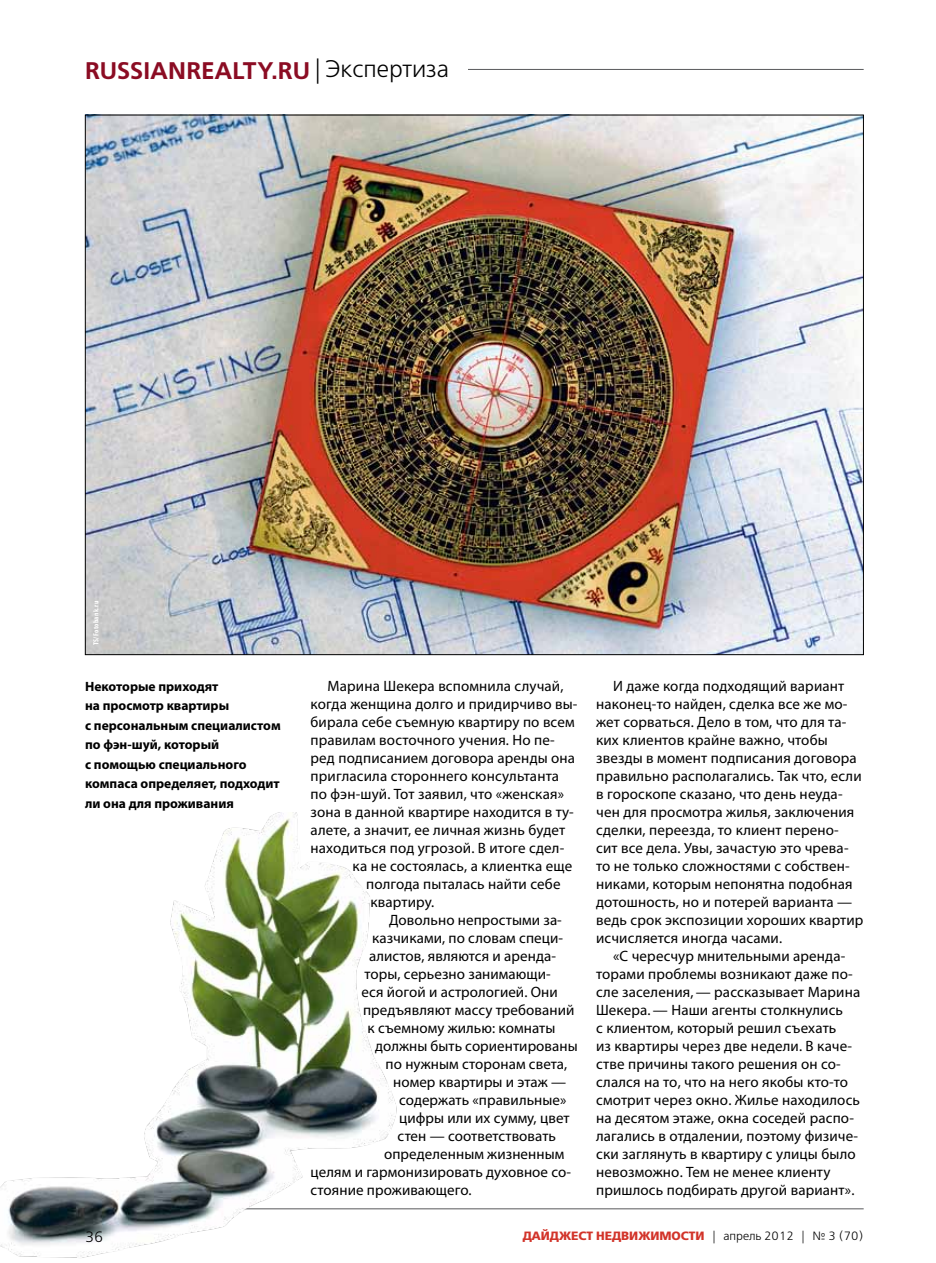
<style>
.page{position:relative;width:936px;height:1263px;background:#fff}
.page>*{position:absolute;margin:0;border:0;box-sizing:border-box;transform-origin:0 0}
.t1{font:24px "Free Set Demi C";color:#8b0c23}
.t2{font:15px/18px "Myriad Pro";letter-spacing:.01em;color:#000}
.t3{font:15px "Free Set Light C";color:#000}
.t4{font:700 13.5px/19.5px "Myriad Pro";color:#000}
.t5{font:12px "Free Set Bold C";color:#d2342a}
.t6{font:700 condensed 7.5px "Myriad Pro";letter-spacing:.04em;color:#fff}
.s1{font-family:"Free Set Light C";color:#000}
</style>
<div class="page">
<hr style="left:85px;top:1208px;width:778px;height:1px;background:#58595b">
<img style="left:87px;top:117px;width:774px;height:536px">
<hr style="left:468px;top:69px;width:395px;height:1px;background:#58595b">
<img style="left:0;top:812px;width:414px;height:446px">
<h1 class="t1" style="left:85px;top:57px;width:366px">RUSSIANREALTY.RU <span class="s1">| Экспертиза</span></h1>
<p class="t6" style="left:91px;top:645px;width:46px;rotate:-90deg">TS/Fotobank.ru</p>
<p class="t4" style="left:85px;top:676px;width:197px">Некоторые приходят<br>на просмотр квартиры<br>с персональным специалистом по фэн-шуй, который<br>с помощью специального компаса определяет, подходит ли она для проживания</p>
<p class="t3" style="left:85px;top:1229px;width:20px">36</p>
<p class="t2" style="left:327px;top:677px;width:237px">Марина Шекера вспомнила случай,</p>
<p class="t2" style="left:310px;top:695px;width:268px">когда женщина долго и придирчиво вы-</p>
<p class="t2" style="left:310px;top:713px;width:265px">бирала себе съемную квартиру по всем</p>
<p class="t2" style="left:310px;top:731px;width:246px">правилам восточного учения. Но пе-</p>
<p class="t2" style="left:310px;top:749px;width:266px">ред подписанием договора аренды она</p>
<p class="t2" style="left:310px;top:767px;width:250px">пригласила стороннего консультанта</p>
<p class="t2" style="left:310px;top:785px;width:255px">по фэн-шуй. Тот заявил, что «женская»</p>
<p class="t2" style="left:310px;top:803px;width:265px">зона в данной квартире находится в ту-</p>
<p class="t2" style="left:310px;top:821px;width:256px">алете, а значит, ее личная жизнь будет</p>
<p class="t2" style="left:310px;top:839px;width:255px">находиться под угрозой. В итоге сдел-</p>
<p class="t2" style="left:352px;top:857px;width:221px">ка не состоялась, а клиентка еще</p>
<p class="t2" style="left:366px;top:875px;width:196px">полгода пыталась найти себе</p>
<p class="t2" style="left:370px;top:893px;width:65px">квартиру.</p>
<p class="t2" style="left:389px;top:911px;width:174px">Довольно непростыми за-</p>
<p class="t2" style="left:372px;top:929px;width:192px">казчиками, по словам специ-</p>
<p class="t2" style="left:369px;top:947px;width:188px">алистов, являются и аренда-</p>
<p class="t2" style="left:364px;top:965px;width:188px">торы, серьезно занимающи-</p>
<p class="t2" style="left:361px;top:983px;width:198px">еся йогой и астрологией. Они</p>
<p class="t2" style="left:363px;top:1001px;width:213px">предъявляют массу требований</p>
<p class="t2" style="left:367px;top:1019px;width:189px">к съемному жилью: комнаты</p>
<p class="t2" style="left:375px;top:1037px;width:204px">должны быть сориентированы</p>
<p class="t2" style="left:385px;top:1055px;width:183px">по нужным сторонам света,</p>
<p class="t2" style="left:393px;top:1073px;width:174px">номер квартиры и этаж —</p>
<p class="t2" style="left:399px;top:1091px;width:169px">содержать «правильные»</p>
<p class="t2" style="left:399px;top:1109px;width:172px">цифры или их сумму, цвет</p>
<p class="t2" style="left:397px;top:1127px;width:160px">стен — соответствовать</p>
<p class="t2" style="left:384px;top:1145px;width:182px">определенным жизненным</p>
<p class="t2" style="left:310px;top:1163px;width:262px">целям и гармонизировать духовное со-</p>
<p class="t2" style="left:310px;top:1181px;width:163px">стояние проживающего.</p>
<p class="t2" style="left:596px;top:677px;width:269px;text-indent:17px">И даже когда подходящий вариант наконец-то найден, сделка все же мо&shy;жет сорваться. Дело в том, что для та&shy;ких клиентов крайне важно, чтобы звезды в момент подписания договора правильно располагались. Так что, если в гороскопе сказано, что день неуда&shy;чен для просмотра жилья, заключения сделки, переезда, то клиент перено&shy;сит все дела. Увы, зачастую это чрева&shy;то не только сложностями с собствен&shy;никами, которым непонятна подобная дотошность, но и потерей варианта — ведь срок экспозиции хороших квартир исчисляется иногда часами.</p>
<p class="t2" style="left:596px;top:947px;width:266px;text-indent:17px">«С чересчур мнительными аренда&shy;торами проблемы возникают даже по&shy;сле заселения,— рассказывает Марина Шекера.— Наши агенты столкнулись<br>с клиентом, который решил съехать<br>из квартиры через две недели. В каче&shy;стве причины такого решения он со&shy;слался на то, что на него якобы кто-то смотрит через окно. Жилье находилось на десятом этаже, окна соседей распо&shy;лагались в отдалении, поэтому физиче&shy;ски заглянуть в квартиру с улицы было невозможно. Тем не менее клиенту пришлось подбирать другой вариант».</p>
<p class="t5" style="left:522px;top:1229px;width:342px">ДАЙДЖЕСТ НЕДВИЖИМОСТИ <span class="s1">| апрель 2012 | № 3 (70)</span></p>
</div>
